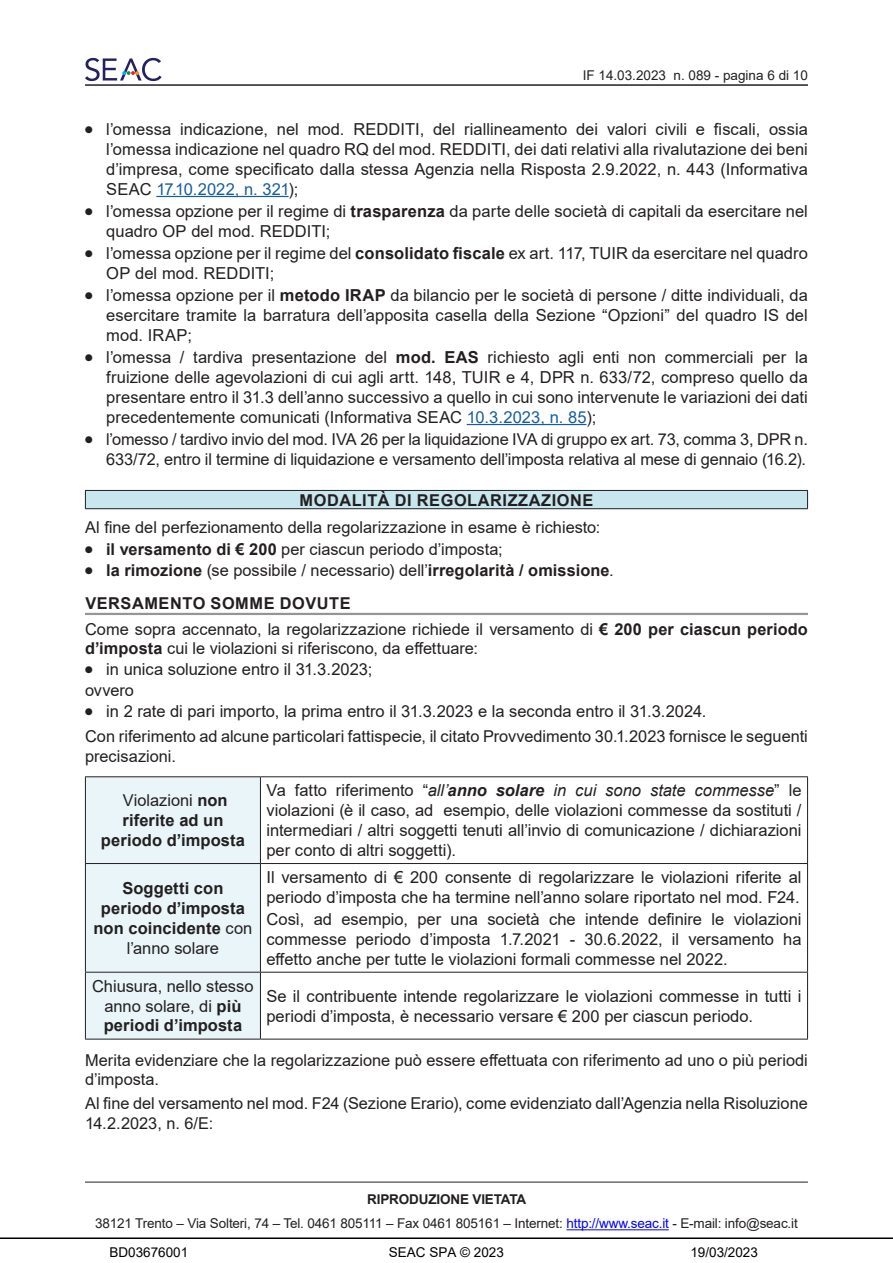
<style>
.page{position:relative;width:893px;height:1263px;background:#fff}
.page>*{position:absolute;margin:0;border:0;box-sizing:border-box;transform-origin:0 0}
.Body_Text{font:16.5px/19.8px "Arial";color:#231f20;text-align:justify}
.Body_Text-2{font:700 16.5px/19.8px "Arial";letter-spacing:.005em;color:#231f20;text-align:center}
.Body_Text-3{font:16.35px/19.6px "Arial";color:#231f20}
.Titolo3{font:700 16.35px "Arial";letter-spacing:.015em;color:#231f20}
.Titolo3-2{font:700 16.35px "Arial";letter-spacing:.035em;color:#231f20}
.Titolo4{font:700 16.35px "Arial";letter-spacing:.035em;color:#231f20}
.t1{font:13.5px/24.8px "Arial";letter-spacing:-.01em;color:#231f20;text-align:center}
.t2{font:13.5px "Arial";color:#000}
.s1{color:#175d9e}
.s2{font-weight:700}
.s3{font-weight:400}
.s4{font-weight:700;font-size:16.5px}
.s5{font-style:italic}
.s6{font-weight:700;font-style:italic}
.s7{color:#00f}
</style>
<div class="page">
<hr style="left:85px;top:1182px;width:723px;height:1px;background:#231f20">
<hr style="left:566px;top:1229px;width:103px;height:1px;background:#00f">
<hr style="left:85px;top:85px;width:723px;height:1px;background:#231f20">
<svg style="left:85px;top:58px;width:77px;height:23px"></svg>
<hr style="left:156px;top:196px;width:133px;height:1px;background:#175d9e">
<hr style="left:467px;top:424px;width:119px;height:1px;background:#175d9e">
<hr style="left:85px;top:613px;width:723px;height:2px;background:#939598">
<div style="left:85px;top:490px;width:723px;height:19px;background:#c8e6ed"></div>
<svg style="left:85px;top:491px;width:1px;height:17px"></svg>
<svg style="left:807px;top:491px;width:1px;height:17px"></svg>
<hr style="left:85px;top:490px;width:723px;height:1px;background:#231f20">
<hr style="left:85px;top:508px;width:723px;height:1px;background:#231f20">
<div style="left:86px;top:777px;width:174px;height:262px;background:#e9f5f8"></div>
<hr style="left:85px;top:776px;width:175px;height:1px;background:#231f20">
<hr style="left:85px;top:777px;width:1px;height:86px;background:#231f20">
<hr style="left:260px;top:776px;width:548px;height:1px;background:#231f20">
<hr style="left:260px;top:777px;width:1px;height:86px;background:#231f20">
<hr style="left:807px;top:777px;width:1px;height:86px;background:#231f20">
<hr style="left:85px;top:863px;width:175px;height:1px;background:#231f20">
<hr style="left:85px;top:864px;width:1px;height:108px;background:#231f20">
<hr style="left:260px;top:863px;width:548px;height:1px;background:#231f20">
<hr style="left:260px;top:864px;width:1px;height:108px;background:#231f20">
<hr style="left:807px;top:864px;width:1px;height:108px;background:#231f20">
<hr style="left:85px;top:972px;width:175px;height:1px;background:#231f20">
<hr style="left:85px;top:972px;width:1px;height:67px;background:#231f20">
<hr style="left:260px;top:972px;width:548px;height:1px;background:#231f20">
<hr style="left:260px;top:972px;width:1px;height:67px;background:#231f20">
<hr style="left:807px;top:972px;width:1px;height:67px;background:#231f20">
<hr style="left:85px;top:1039px;width:175px;height:1px;background:#231f20">
<hr style="left:260px;top:1039px;width:548px;height:1px;background:#231f20">
<hr style="left:0;top:1237px;width:893px;height:2px;background:#000">
<p class="t1" style="left:583px;top:63px;width:227px">IF 14.03.2023 n. 089 - pagina 6 di 10</p>
<p class="Body_Text" style="left:106px;top:120px;width:703px">l’omessa indicazione, nel mod. REDDITI, del riallineamento dei valori civili e fiscali, ossia l’omessa indicazione nel quadro RQ del mod. REDDITI, dei dati relativi alla rivalutazione dei beni d’impresa, come specificato dalla stessa Agenzia nella Risposta 2.9.2022, n. 443 (Informativa SEAC <span class="s1">17.10.2022, n. 321</span>);</p>
<p class="Body_Text" style="left:106px;top:201px;width:703px">l’omessa opzione per il regime di <span class="s2">trasparenza</span> da parte delle società di capitali da esercitare nel quadro OP del mod. REDDITI;</p>
<p class="Body_Text" style="left:106px;top:243px;width:703px">l’omessa opzione per il regime del <span class="s2">consolidato fiscale</span> ex art. 117, TUIR da esercitare nel quadro<br>OP del mod. REDDITI;</p>
<p class="Body_Text" style="left:106px;top:286px;width:703px">l’omessa opzione per il <span class="s2">metodo IRAP</span> da bilancio per le società di persone / ditte individuali, da esercitare tramite la barratura dell’apposita casella della Sezione “Opzioni” del quadro IS del mod. IRAP;</p>
<p class="Body_Text" style="left:106px;top:348px;width:703px">l’omessa / tardiva presentazione del <span class="s2">mod. EAS</span> richiesto agli enti non commerciali per la fruizione delle agevolazioni di cui agli artt. 148, TUIR e 4, DPR n. 633/72, compreso quello da presentare entro il 31.3 dell’anno successivo a quello in cui sono intervenute le variazioni dei dati precedentemente comunicati (Informativa SEAC <span class="s1">10.3.2023, n. 85</span>);</p>
<p class="Body_Text-3" style="left:106px;top:429px;width:703px">l’omesso / tardivo invio del mod. IVA 26 per la liquidazione IVA di gruppo ex art. 73, comma 3, DPR n.<br>633/72, entro il termine di liquidazione e versamento dell’imposta relativa al mese di gennaio (16.2).</p>
<p class="Titolo3-2" style="left:300px;top:488px;width:295px">MODALITÀ DI REGOLARIZZAZIONE</p>
<p class="Body_Text-3" style="left:85px;top:517px;width:517px">Al fine del perfezionamento della regolarizzazione in esame è richiesto:</p>
<p class="Body_Text-3" style="left:106px;top:539px;width:398px"><span class="s2">il versamento di € 200</span> per ciascun periodo d’imposta;</p>
<p class="Titolo3" style="left:106px;top:559px;width:509px">la rimozione <span class="s3">(se possibile / necessario) dell’</span>irregolarità / omissione<span class="s3">.</span></p>
<p class="Titolo4" style="left:85px;top:591px;width:267px">VERSAMENTO SOMME DOVUTE</p>
<p class="Body_Text-3" style="left:85px;top:619px;width:724px">Come sopra accennato, la regolarizzazione richiede il versamento di <span class="s2">€ 200 per ciascun periodo d’imposta</span> cui le violazioni si riferiscono, da effettuare:</p>
<p class="Body_Text" style="left:106px;top:659px;width:267px">in unica soluzione entro il 31.3.2023;</p>
<p class="Body_Text-3" style="left:85px;top:680px;width:50px">ovvero</p>
<p class="Body_Text" style="left:106px;top:701px;width:602px">in 2 rate di pari importo, la prima entro il 31.3.2023 e la seconda entro il 31.3.2024.</p>
<p class="Body_Text-3" style="left:85px;top:727px;width:724px">Con riferimento ad alcune particolari fattispecie, il citato Provvedimento 30.1.2023 fornisce le seguenti precisazioni.</p>
<p class="Body_Text-3" style="left:123px;top:791px;width:107px">Violazioni <span class="s4">non</span></p>
<p class="Body_Text-2" style="left:101px;top:811px;width:146px">riferite ad un periodo d’imposta</p>
<p class="Body_Text" style="left:266px;top:781px;width:537px">Va fatto riferimento “<span class="s5">all’</span><span class="s6">anno solare</span> <span class="s5">in cui sono state commesse</span>” le violazioni (è il caso, ad esempio, delle violazioni commesse da sostituti / intermediari / altri soggetti tenuti all’invio di comunicazione / dichiarazioni per conto di altri soggetti).</p>
<p class="Body_Text-2" style="left:93px;top:879px;width:160px">Soggetti con periodo d’imposta non coincidente <span class="s3">con l’anno solare</span></p>
<p class="Body_Text" style="left:266px;top:867px;width:537px">Il versamento di € 200 consente di regolarizzare le violazioni riferite al periodo d’imposta che ha termine nell’anno solare riportato nel mod. F24.</p>
<p class="Body_Text" style="left:266px;top:909px;width:537px">Così, ad esempio, per una società che intende definire le violazioni commesse periodo d’imposta 1.7.2021 - 30.6.2022, il versamento ha effetto anche per tutte le violazioni formali commesse nel 2022.</p>
<p class="Body_Text" style="left:92px;top:976px;width:163px;text-align:center">Chiusura, nello stesso anno solare, di <span class="s2">più periodi d’imposta</span></p>
<p class="Body_Text" style="left:266px;top:986px;width:537px">Se il contribuente intende regolarizzare le violazioni commesse in tutti i periodi d’imposta, è necessario versare € 200 per ciascun periodo.</p>
<p class="Body_Text-3" style="left:85px;top:1050px;width:724px">Merita evidenziare che la regolarizzazione può essere effettuata con riferimento ad uno o più periodi d’imposta.</p>
<p class="Body_Text-3" style="left:85px;top:1094px;width:724px">Al fine del versamento nel mod. F24 (Sezione Erario), come evidenziato dall’Agenzia nella Risoluzione<br>14.2.2023, n. 6/E:</p>
<p class="t1" style="left:95px;top:1186px;width:704px"><span class="s2">RIPRODUZIONE VIETATA<br></span>38121 Trento – Via Solteri, 74 – Tel. 0461 805111 – Fax 0461 805161 – Internet: <span class="s7">http://www.seac.it</span> - E-mail: info@seac.it</p>
<p class="t2" style="left:109px;top:1245px;width:80px">BD03676001</p>
<p class="t2" style="left:389px;top:1245px;width:116px">SEAC SPA © 2023</p>
<p class="t2" style="left:690px;top:1245px;width:69px">19/03/2023</p>
</div>
